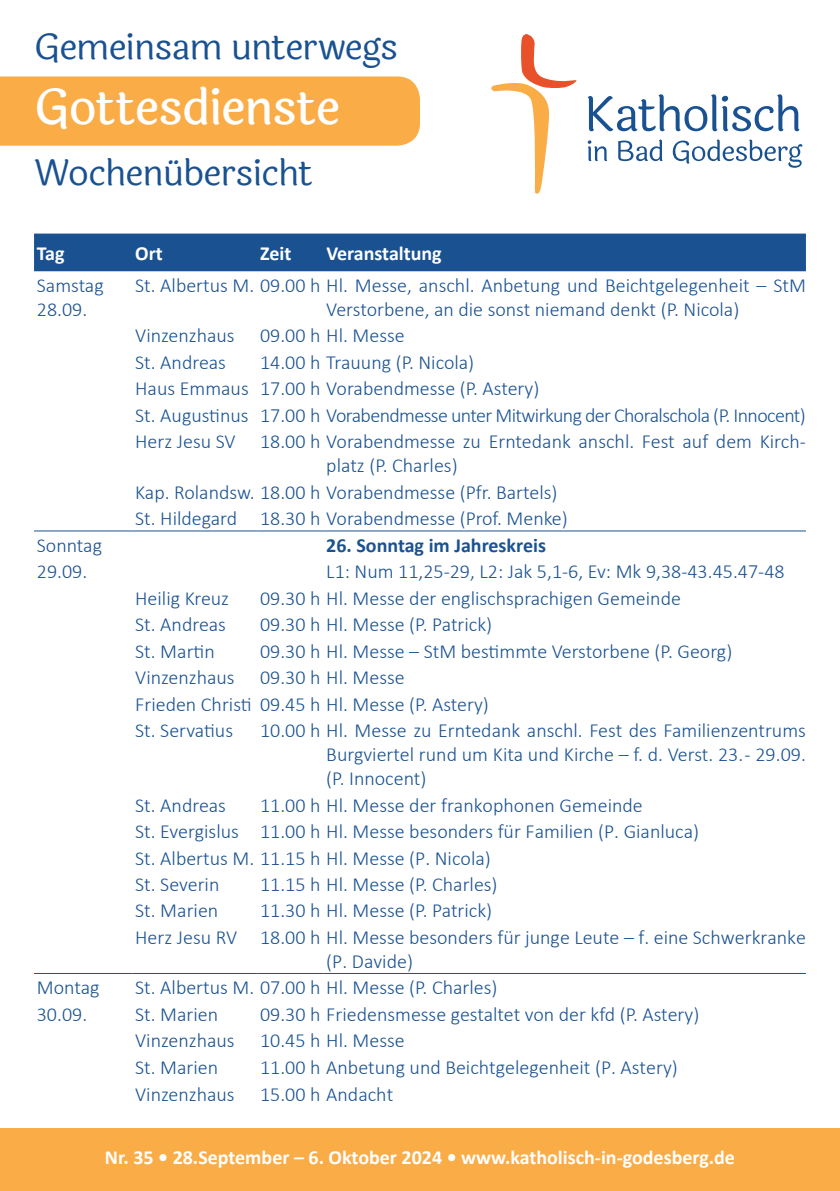
<style>
.page{position:relative;width:840px;height:1191px;background:#fff}
.page>*{position:absolute;margin:0;border:0;box-sizing:border-box;transform-origin:0 0}
.t1{font:500 48px "Laila";letter-spacing:-.015em;color:#fff}
.t2{font:36px "Laila";letter-spacing:-.025em;color:#1a5291}
.t3{font:300 20px/26.4px "Calibri";color:#1a5291}
.t4{font:700 20px "Calibri";color:#fff}
.t5{font:700 20px "Calibri";color:#1a5291}
</style>
<div class="page">
<div style="left:0;top:1128px;width:839px;height:63px;background:#faac46"></div>
<div style="left:0;top:76px;width:420px;height:70px;background:#faac46"></div>
<svg style="left:491px;top:34px;width:85px;height:160px"></svg>
<svg style="left:587px;top:94px;width:212px;height:37px"></svg>
<svg style="left:587px;top:140px;width:214px;height:28px"></svg>
<div style="left:34px;top:233px;width:771px;height:38px;background:#1a5291"></div>
<hr style="left:34px;top:530px;width:98px;height:1px;background:#1a5291">
<hr style="left:132px;top:530px;width:125px;height:1px;background:#1a5291">
<hr style="left:257px;top:530px;width:66px;height:1px;background:#1a5291">
<hr style="left:323px;top:530px;width:482px;height:1px;background:#1a5291">
<hr style="left:34px;top:973px;width:98px;height:1px;background:#1a5291">
<hr style="left:132px;top:973px;width:125px;height:1px;background:#1a5291">
<hr style="left:257px;top:973px;width:66px;height:1px;background:#1a5291">
<hr style="left:323px;top:973px;width:482px;height:1px;background:#1a5291">
<h2 class="t2" style="left:34px;top:22px;width:365px">Gemeinsam unterwegs</h2>
<h1 class="t1" style="left:34px;top:74px;width:307px">Gottesdienste</h1>
<h2 class="t2" style="left:34px;top:148px;width:280px">Wochenübersicht</h2>
<p class="t4" style="left:37px;top:239px;width:29px">Tag</p>
<p class="t4" style="left:135px;top:239px;width:29px">Ort</p>
<p class="t4" style="left:260px;top:239px;width:33px">Zeit</p>
<p class="t4" style="left:326px;top:239px;width:117px">Veranstaltung</p>
<p class="t3" style="left:37px;top:273px;width:68px;line-height:24px">Samstag<br>28.09.</p>
<p class="t3" style="left:326px;top:273px;width:481px;line-height:24px;text-indent:-191px">St. Albertus M. 09.00 h Hl. Messe, anschl. Anbetung und Beichtgelegenheit – StM<br>Verstorbene, an die sonst niemand denkt (P. Nicola)</p>
<p class="t3" style="left:135px;top:322px;width:101px">Vinzenzhaus</p>
<p class="t3" style="left:260px;top:322px;width:146px">09.00 h Hl. Messe</p>
<p class="t3" style="left:135px;top:349px;width:92px">St. Andreas</p>
<p class="t3" style="left:135px;top:349px;width:671px;text-indent:125px">14.00 h Trauung (P. Nicola)<br>Haus Emmaus 17.00 h Vorabendmesse (P. Astery)<br>St. Augustinus 17.00 h Vorabendmesse unter Mitwirkung der Choralschola (P. Innocent)<br>Herz Jesu SV 18.00 h Vorabendmesse zu Erntedank anschl. Fest auf dem Kirch-</p>
<p class="t3" style="left:135px;top:452px;width:434px;text-indent:191px">platz (P. Charles)<br>Kap. Rolandsw. 18.00 h Vorabendmesse (Pfr. Bartels)<br>St. Hildegard 18.30 h Vorabendmesse (Prof. Menke)</p>
<p class="t3" style="left:37px;top:532px;width:67px">Sonntag</p>
<p class="t5" style="left:326px;top:531px;width:221px">26. Sonntag im Jahreskreis</p>
<p class="t3" style="left:37px;top:558px;width:52px">29.09.</p>
<p class="t3" style="left:326px;top:558px;width:459px">L1: Num 11,25-29, L2: Jak 5,1-6, Ev: Mk 9,38-43.45.47-48</p>
<p class="t3" style="left:135px;top:584px;width:95px">Heilig Kreuz</p>
<p class="t3" style="left:260px;top:584px;width:422px">09.30 h Hl. Messe der englischsprachigen Gemeinde</p>
<p class="t3" style="left:135px;top:611px;width:92px">St. Andreas</p>
<p class="t3" style="left:260px;top:611px;width:233px">09.30 h Hl. Messe (P. Patrick)</p>
<p class="t3" style="left:135px;top:637px;width:81px">St. Martin</p>
<p class="t3" style="left:260px;top:637px;width:473px">09.30 h Hl. Messe – StM bestimmte Verstorbene (P. Georg)</p>
<p class="t3" style="left:135px;top:664px;width:101px">Vinzenzhaus</p>
<p class="t3" style="left:135px;top:664px;width:355px;text-indent:125px">09.30 h Hl. Messe<br>Frieden Christi 09.45 h Hl. Messe (P. Astery)<br>St. Servatius</p>
<p class="t3" style="left:326px;top:718px;width:481px;line-height:24px;text-align:justify;text-indent:-66px">10.00 h Hl. Messe zu Erntedank anschl. Fest des Familienzentrums Burgviertel rund um Kita und Kirche – f. d. Verst. 23. - 29.09. (P. Innocent)</p>
<p class="t3" style="left:135px;top:791px;width:565px;text-indent:125px">11.00 h Hl. Messe der frankophonen Gemeinde<br>St. Evergislus 11.00 h Hl. Messe besonders für Familien (P. Gianluca)<br>St. Albertus M. 11.15 h Hl. Messe (P. Nicola)<br>St. Severin</p>
<p class="t3" style="left:135px;top:791px;width:92px">St. Andreas</p>
<p class="t3" style="left:260px;top:871px;width:239px">11.15 h Hl. Messe (P. Charles)</p>
<p class="t3" style="left:135px;top:897px;width:671px;text-indent:125px">11.30 h Hl. Messe (P. Patrick)<br>Herz Jesu RV 18.00 h Hl. Messe besonders für junge Leute – f. eine Schwerkranke</p>
<p class="t3" style="left:326px;top:948px;width:88px">(P. Davide)</p>
<p class="t3" style="left:135px;top:897px;width:84px">St. Marien</p>
<p class="t3" style="left:37px;top:974px;width:64px">Montag</p>
<p class="t3" style="left:135px;top:974px;width:363px">St. Albertus M. 07.00 h Hl. Messe (P. Charles)</p>
<p class="t3" style="left:37px;top:1000px;width:52px">30.09.</p>
<p class="t3" style="left:135px;top:1000px;width:84px">St. Marien</p>
<p class="t3" style="left:260px;top:1000px;width:440px">09.30 h Friedensmesse gestaltet von der kfd (P. Astery)</p>
<p class="t3" style="left:135px;top:1027px;width:101px">Vinzenzhaus</p>
<p class="t3" style="left:260px;top:1027px;width:146px">10.45 h Hl. Messe</p>
<p class="t3" style="left:135px;top:1053px;width:84px">St. Marien</p>
<p class="t3" style="left:260px;top:1053px;width:419px">11.00 h Anbetung und Beichtgelegenheit (P. Astery)</p>
<p class="t3" style="left:135px;top:1081px;width:101px">Vinzenzhaus</p>
<p class="t3" style="left:260px;top:1081px;width:135px">15.00 h Andacht</p>
<p class="t4" style="left:105px;top:1143px;width:631px">Nr. 35 • 28.September – 6. Oktober 2024 • www.katholisch-in-godesberg.de</p>
</div>
